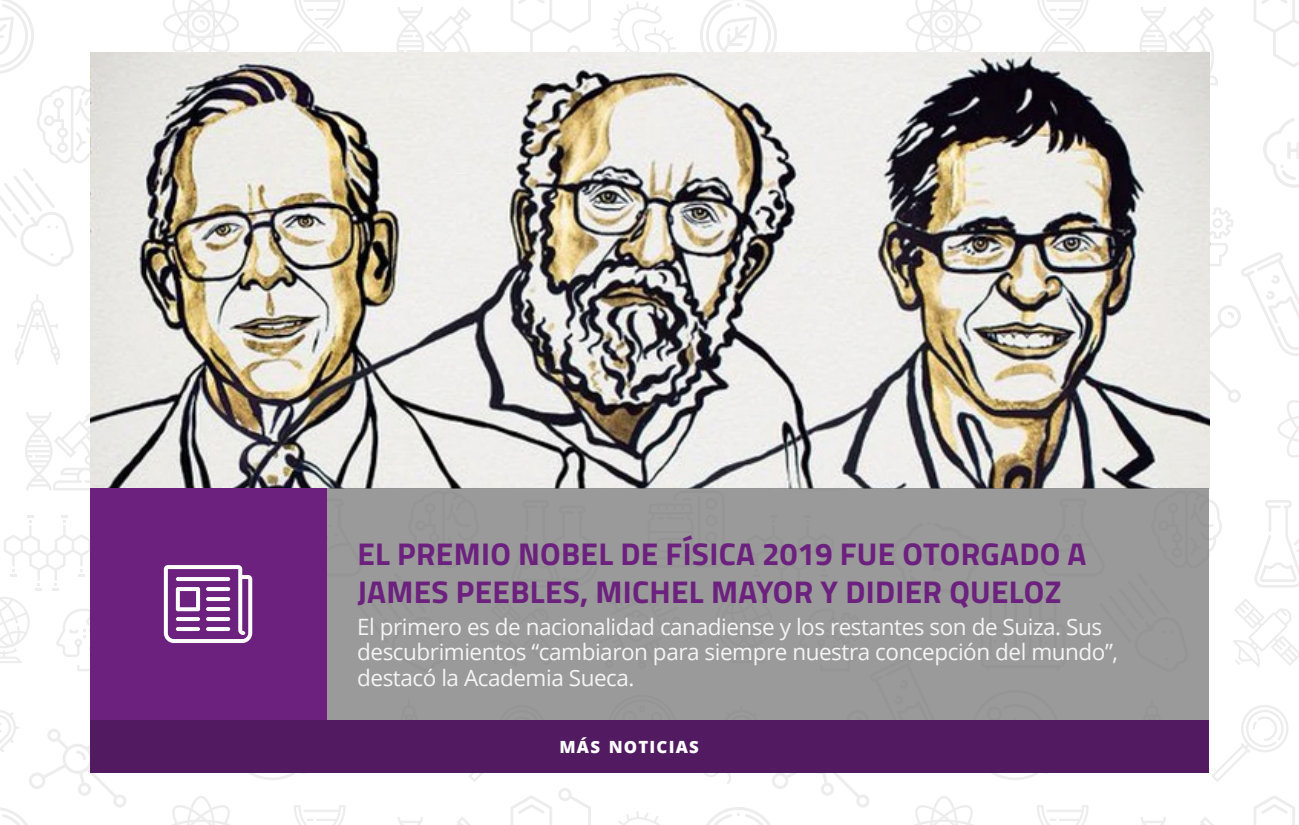
<style>
.page{position:relative;width:1299px;height:825px;background:#fff}
.page>*{position:absolute;margin:0;border:0;box-sizing:border-box;transform-origin:0 0}
.t1{font:700 31.5px/37.8px "Titillium Web";letter-spacing:.01em;color:#6c217e}
.t2{font:22.5px/25.5px "Open Sans";letter-spacing:-.02em;color:#f5f4f4}
.t3{font:800 16.8px "Open Sans";letter-spacing:.07em;color:#fff}
</style>
<div class="page">
<div style="left:0;top:0;width:1299px;height:825px;background:linear-gradient(to right,#faf9fa,#faf9fa)"></div>
<img style="left:90px;top:52px;width:1119px;height:436px">
<div style="left:90px;top:720px;width:1119px;height:52px;background:#521a61"></div>
<div style="left:326px;top:488px;width:883px;height:232px;background:#9a9a9a"></div>
<div style="left:90px;top:488px;width:236px;height:232px;background:#6b217d"></div>
<svg style="left:164px;top:565px;width:88px;height:78px"></svg>
<h1 class="t1" style="left:357px;top:533px;width:731px">EL PREMIO NOBEL DE FÍSICA 2019 FUE OTORGADO A<br>JAMES PEEBLES, MICHEL MAYOR Y DIDIER QUELOZ</h1>
<p class="t2" style="left:357px;top:613px;width:762px">El primero es de nacionalidad canadiense y los restantes son de Suiza. Sus descubrimientos “cambiaron para siempre nuestra concepción del mundo”, destacó la Academia Sueca.</p>
<p class="t3" style="left:560px;top:734px;width:141px">MÁS NOTICIAS</p>
</div>
